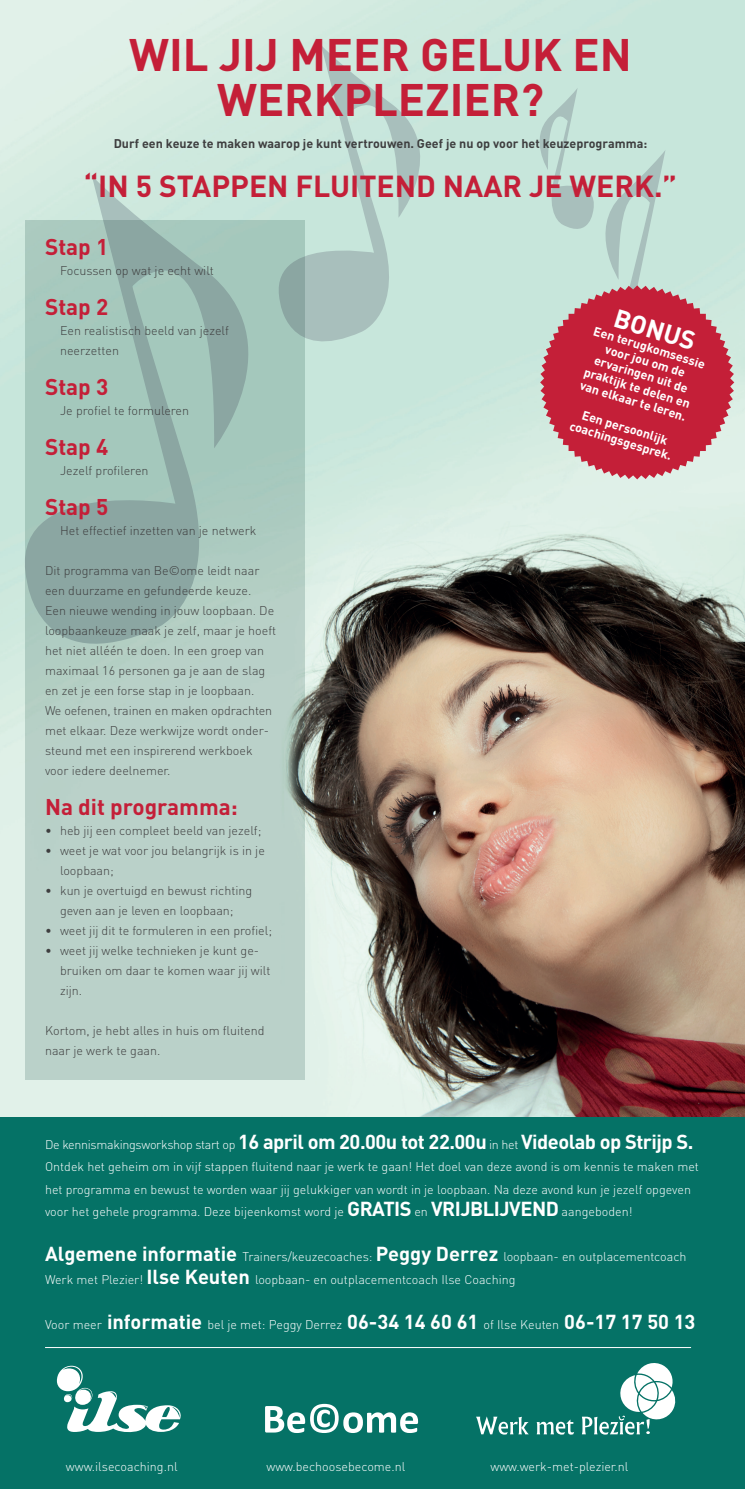
<style>
.page{position:relative;width:745px;height:1489px;background:#fff}
.page>*{position:absolute;margin:0;border:0;box-sizing:border-box;transform-origin:0 0}
.t1{font:700 45px/45px "DIN";color:#c41f38;text-align:center}
.t2{font:700 30px "DIN";color:#c41f38}
.t3{font:700 25.5px "DIN";color:#fff}
.t4{font:700 22.5px "DIN";color:#c41f38}
.t5{font:700 20px "DIN";letter-spacing:-.025em;color:#fff}
.t6{font:300 12.5px/20px "DIN";color:#3e3e3f}
.t7{font:300 12.5px/22.5px "DIN";color:#fff}
.t8{font:700 12.5px/13.9px "DIN";color:#fff;text-align:center}
.t9{font:700 12.5px "DIN";color:#3e3e3f}
.s1{font-weight:300;font-size:12.5px}
.s2{font-weight:700;font-size:20px}
</style>
<div class="page">
<div style="left:0;top:1116px;width:744px;height:372px;background:#057266"></div>
<img style="left:0;top:0;width:744px;height:1116px">
<svg style="left:4px;top:175px;width:261px;height:506px;background:#cbe6dc"></svg>
<svg style="left:265px;top:45px;width:185px;height:320px;background:#c1ddd4"></svg>
<svg style="left:527px;top:88px;width:206px;height:391px;background:#c59ea0"></svg>
<svg style="left:25px;top:220px;width:279px;height:859px;background:#acc7be"></svg>
<svg style="left:56px;top:1365px;width:125px;height:67px"></svg>
<svg style="left:265px;top:1403px;width:153px;height:29px"></svg>
<svg style="left:476px;top:1416px;width:52px;height:18px"></svg>
<svg style="left:536px;top:1419px;width:37px;height:15px"></svg>
<svg style="left:582px;top:1363px;width:94px;height:71px"></svg>
<hr style="left:45px;top:1346px;width:645px;height:1px;background:#fff">
<h1 class="t1" style="left:129px;top:30px;width:504px">WIL JIJ MEER GELUK EN<br>WERKPLEZIER?</h1>
<p class="t9" style="left:114px;top:135px;width:534px">Durf een keuze te maken waarop je kunt vertrouwen. Geef je nu op voor het keuzeprogramma:</p>
<h2 class="t2" style="left:84px;top:166px;width:594px">“IN 5 STAPPEN FLUITEND NAAR JE WERK.”</h2>
<h3 class="t4" style="left:45px;top:232px;width:65px">Stap 1</h3>
<p class="t6" style="left:60px;top:260px;width:155px">Focussen op wat je echt wilt</p>
<h3 class="t4" style="left:45px;top:292px;width:65px">Stap 2</h3>
<p class="t6" style="left:60px;top:320px;width:170px">Een realistisch beeld van jezelf neerzetten</p>
<h3 class="t4" style="left:45px;top:372px;width:65px">Stap 3</h3>
<p class="t6" style="left:60px;top:400px;width:130px">Je profiel te formuleren</p>
<h3 class="t4" style="left:45px;top:432px;width:65px">Stap 4</h3>
<p class="t6" style="left:60px;top:460px;width:90px">Jezelf profileren</p>
<h3 class="t4" style="left:45px;top:492px;width:65px">Stap 5</h3>
<p class="t6" style="left:60px;top:520px;width:198px">Het effectief inzetten van je netwerk</p>
<p class="t6" style="left:45px;top:560px;width:232px">Dit programma van Be©ome leidt naar een duurzame en gefundeerde keuze.<br>Een nieuwe wending in jouw loopbaan. De loopbaankeuze maak je zelf, maar je hoeft het niet alléén te doen. In een groep van maximaal 16 personen ga je aan de slag en zet je een forse stap in je loopbaan.<br>We oefenen, trainen en maken opdrachten met elkaar. Deze werkwijze wordt onder&shy;steund met een inspirerend werkboek voor iedere deelnemer.</p>
<h3 class="t4" style="left:45px;top:792px;width:194px">Na dit programma:</h3>
<p class="t6" style="left:45px;top:820px;width:218px">• heb jij een compleet beeld van jezelf;</p>
<p class="t6" style="left:60px;top:840px;width:206px;text-indent:-15px">• weet je wat voor jou belangrijk is in je loopbaan;</p>
<p class="t6" style="left:45px;top:880px;width:208px;text-align:center">• kun je overtuigd en bewust richting geven aan je leven en loopbaan;</p>
<p class="t6" style="left:45px;top:920px;width:228px">• weet jij dit te formuleren in een profiel;</p>
<p class="t6" style="left:60px;top:940px;width:212px;text-indent:-15px">• weet jij welke technieken je kunt ge&shy;bruiken om daar te komen waar jij wilt zijn.</p>
<p class="t6" style="left:45px;top:1020px;width:221px">Kortom, je hebt alles in huis om fluitend naar je werk te gaan.</p>
<h3 class="t3" style="left:619px;top:301px;width:85px;rotate:17deg">BONUS</h3>
<p class="t8" style="left:595px;top:323px;width:117px;rotate:17deg">Een terugkomsessie voor jou om de ervaringen uit de praktijk te delen en van elkaar te leren.</p>
<p class="t8" style="left:576px;top:405px;width:107px;rotate:17deg">Een persoonlijk coachingsgesprek.</p>
<h3 class="t5" style="left:45px;top:1128px;width:649px"><span class="s1">De kennismakingsworkshop start op</span> 16 april om 20.00u tot 22.00u <span class="s1">in het</span> Videolab op Strijp S.</h3>
<p class="t7" style="left:45px;top:1155px;width:655px">Ontdek het geheim om in vijf stappen fluitend naar je werk te gaan! Het doel van deze avond is om kennis te maken met het programma en bewust te worden waar jij gelukkiger van wordt in je loopbaan. Na deze avond kun je jezelf opgeven voor het gehele programma. Deze bijeenkomst word je <span class="s2">GRATIS</span> en <span class="s2">VRIJBLIJVEND</span> aangeboden!</p>
<p class="t7" style="left:45px;top:1245px;width:642px"><span class="s2">Algemene informatie</span> Trainers/keuzecoaches: <span class="s2">Peggy Derrez</span> loopbaan- en outplacementcoach<br>Werk met Plezier! <span class="s2">Ilse Keuten</span> loopbaan- en outplacementcoach Ilse Coaching</p>
<p class="t7" style="left:45px;top:1312px;width:651px">Voor meer <span class="s2">informatie</span> bel je met: Peggy Derrez <span class="s2">06-34 14 60 61</span> of Ilse Keuten <span class="s2">06-17 17 50 13</span></p>
<p class="t7" style="left:66px;top:1454px;width:113px">www.ilsecoaching.nl</p>
<p class="t7" style="left:266px;top:1454px;width:140px">www.bechoosebecome.nl</p>
<p class="t7" style="left:490px;top:1454px;width:139px">www.werk-met-plezier.nl</p>
</div>
